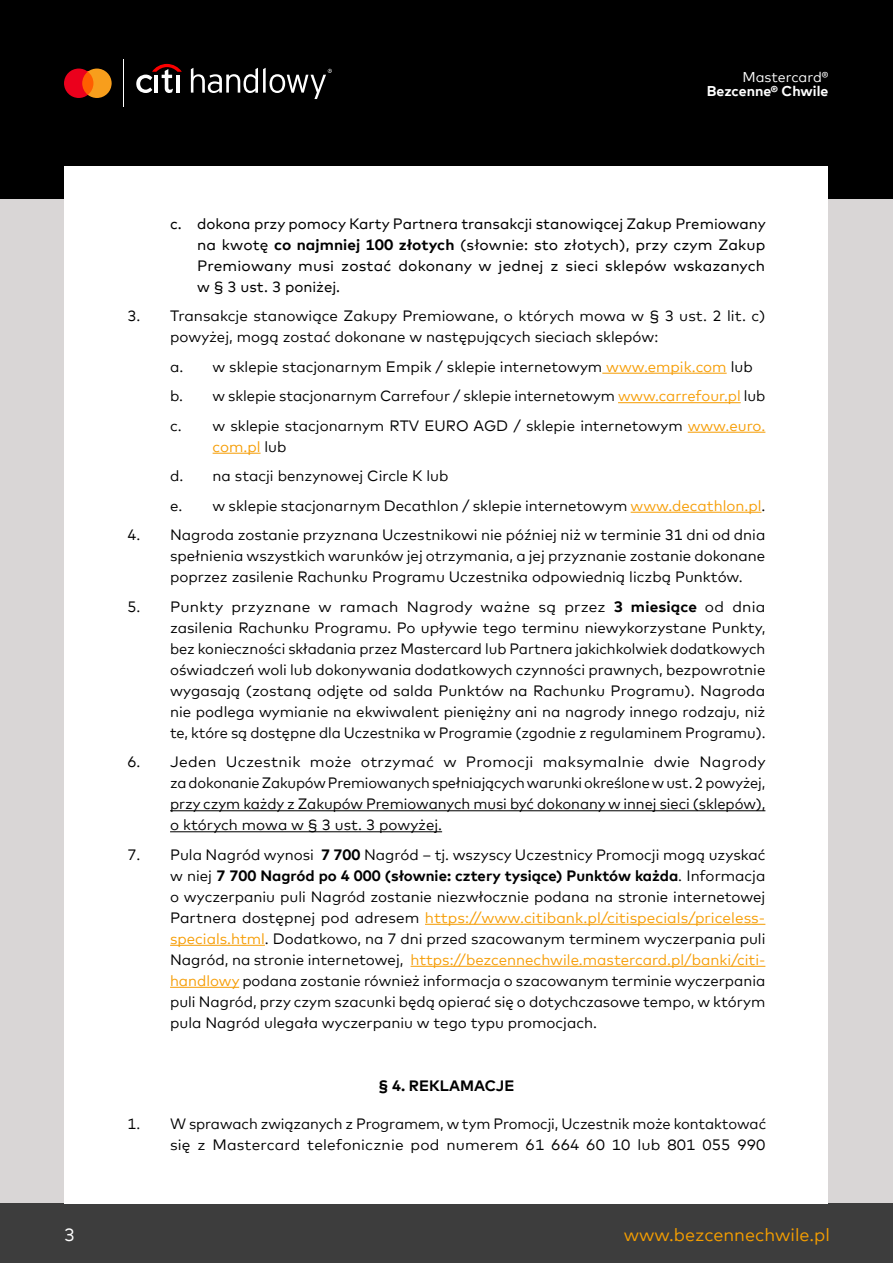
<style>
.page{position:relative;width:893px;height:1263px;background:#fff}
.page>*{position:absolute;margin:0;border:0;box-sizing:border-box;transform-origin:0 0}
.t1{font:18px "Mark Offc For MC";color:#f59e00}
.t2{font:18px "Mark Offc For MC";color:#fff}
.t3{font:15px/21px "Mark Offc For MC";color:#000;text-align:justify}
.t4{font:15px/21px "Mark Offc For MC";letter-spacing:.01em;color:#000;text-align:justify}
.t5{font:700 15px "Mark Offc For MC";color:#000}
.t6{font:700 14.1px "Mark Offc For MC";color:#fff}
.t7{font:14.1px "Mark Offc For MC";color:#fff}
.s1{font-weight:700}
.s2{color:#f69e07}
</style>
<div class="page">
<div style="left:0;top:132px;width:893px;height:1095px;background:#d9d6d6"></div>
<div style="left:0;top:1203px;width:893px;height:60px;background:#3d3d3d"></div>
<div style="left:0;top:0;width:893px;height:199px;background:#000"></div>
<div style="left:65px;top:167px;width:763px;height:1036px;background:#fff"></div>
<svg style="left:64px;top:69px;width:48px;height:29px"></svg>
<hr style="left:123px;top:59px;width:1px;height:48px;background:#fff">
<svg style="left:191px;top:68px;width:141px;height:31px"></svg>
<svg style="left:136px;top:64px;width:46px;height:29px"></svg>
<hr style="left:176px;top:75px;width:3px;height:18px;background:#fff">
<hr style="left:602px;top:373px;width:125px;height:1px;background:#f69e07">
<hr style="left:618px;top:402px;width:123px;height:1px;background:#f69e07">
<hr style="left:688px;top:432px;width:77px;height:1px;background:#f69e07">
<hr style="left:213px;top:453px;width:48px;height:1px;background:#f69e07">
<hr style="left:631px;top:512px;width:130px;height:1px;background:#f69e07">
<hr style="left:170px;top:810px;width:595px;height:1px;background:#000">
<hr style="left:170px;top:831px;width:272px;height:1px;background:#000">
<hr style="left:425px;top:924px;width:340px;height:1px;background:#f69e07">
<hr style="left:170px;top:945px;width:95px;height:1px;background:#f69e07">
<hr style="left:411px;top:966px;width:354px;height:1px;background:#f69e07">
<hr style="left:170px;top:987px;width:69px;height:1px;background:#f69e07">
<p class="t7" style="left:742px;top:69px;width:87px">Mastercard®</p>
<p class="t6" style="left:707px;top:83px;width:123px">Bezcenne® Chwile</p>
<p class="t4" style="left:197px;top:213px;width:570px;text-indent:-27px">c. dokona przy pomocy Karty Partnera transakcji stanowiącej Zakup Premiowany na kwotę <span class="s1">co najmniej 100 złotych</span> (słownie: sto złotych), przy czym Zakup Premiowany musi zostać dokonany w jednej z sieci sklepów wskazanych w § 3 ust. 3 poniżej.</p>
<p class="t3" style="left:170px;top:307px;width:597px;text-indent:-43px">3. Transakcje stanowiące Zakupy Premiowane, o których mowa w § 3 ust. 2 lit. c) powyżej, mogą zostać dokonane w następujących sieciach sklepów:</p>
<p class="t3" style="left:170px;top:353px;width:597px;line-height:29.5px;text-align:left">a. w sklepie stacjonarnym Empik / sklepie internetowym <span class="s2">www.empik.com</span> lub b. w sklepie stacjonarnym Carrefour / sklepie internetowym <span class="s2">www.carrefour.pl</span> lub c. w sklepie stacjonarnym RTV EURO AGD / sklepie internetowym <span class="s2">www.euro.</span></p>
<p class="t3" style="left:170px;top:433px;width:597px;line-height:29.5px;text-align:left;text-indent:43px"><span class="s2">com.pl</span> lub<br>d. na stacji benzynowej Circle K lub<br>e. w sklepie stacjonarnym Decathlon / sklepie internetowym <span class="s2">www.decathlon.pl</span>.</p>
<p class="t3" style="left:170px;top:526px;width:597px;text-indent:-43px">4. Nagroda zostanie przyznana Uczestnikowi nie później niż w terminie 31 dni od dnia spełnienia wszystkich warunków jej otrzymania, a jej przyznanie zostanie dokonane poprzez zasilenie Rachunku Programu Uczestnika odpowiednią liczbą Punktów.</p>
<p class="t3" style="left:170px;top:597px;width:597px;text-indent:-43px">5. Punkty przyznane w ramach Nagrody ważne są przez <span class="s1">3 miesiące</span> od dnia zasilenia Rachunku Programu. Po upływie tego terminu niewykorzystane Punkty, bez konieczności składania przez Mastercard lub Partnera jakichkolwiek dodatkowych oświadczeń woli lub dokonywania dodatkowych czynności prawnych, bezpowrotnie wygasają (zostaną odjęte od salda Punktów na Rachunku Programu). Nagroda nie podlega wymianie na ekwiwalent pieniężny ani na nagrody innego rodzaju, niż te, które są dostępne dla Uczestnika w Programie (zgodnie z regulaminem Programu).</p>
<p class="t3" style="left:170px;top:753px;width:597px;text-indent:-43px">6. Jeden Uczestnik może otrzymać w Promocji maksymalnie dwie Nagrody za dokonanie Zakupów Premiowanych spełniających warunki określone w ust. 2 powyżej, przy czym każdy z Zakupów Premiowanych musi być dokonany w innej sieci (sklepów), o których mowa w § 3 ust. 3 powyżej.</p>
<p class="t3" style="left:170px;top:843px;width:597px;text-indent:-43px">7. Pula Nagród wynosi <span class="s1">7 700</span> Nagród – tj. wszyscy Uczestnicy Promocji mogą uzyskać w niej <span class="s1">7 700 Nagród po 4 000 (słownie: cztery tysiące) Punktów każda</span>. Informacja o wyczerpaniu puli Nagród zostanie niezwłocznie podana na stronie internetowej Partnera dostępnej pod adresem <span class="s2">https://www.citibank.pl/citispecials/priceless&shy;specials.html</span>. Dodatkowo, na 7 dni przed szacowanym terminem wyczerpania puli Nagród, na stronie internetowej, <span class="s2">https://bezcennechwile.mastercard.pl/banki/citi&shy;handlowy</span> podana zostanie również informacja o szacowanym terminie wyczerpania puli Nagród, przy czym szacunki będą opierać się o dotychczasowe tempo, w którym pula Nagród ulegała wyczerpaniu w tego typu promocjach.</p>
<p class="t5" style="left:379px;top:1080px;width:137px">§ 4. REKLAMACJE</p>
<p class="t3" style="left:128px;top:1112px;width:640px;text-align:right">1. W sprawach związanych z Programem, w tym Promocji, Uczestnik może kontaktować się z Mastercard telefonicznie pod numerem 61 664 60 10 lub 801 055 990</p>
<p class="t2" style="left:64px;top:1228px;width:12px">3</p>
<p class="t1" style="left:624px;top:1228px;width:208px">www.bezcennechwile.pl</p>
</div>
